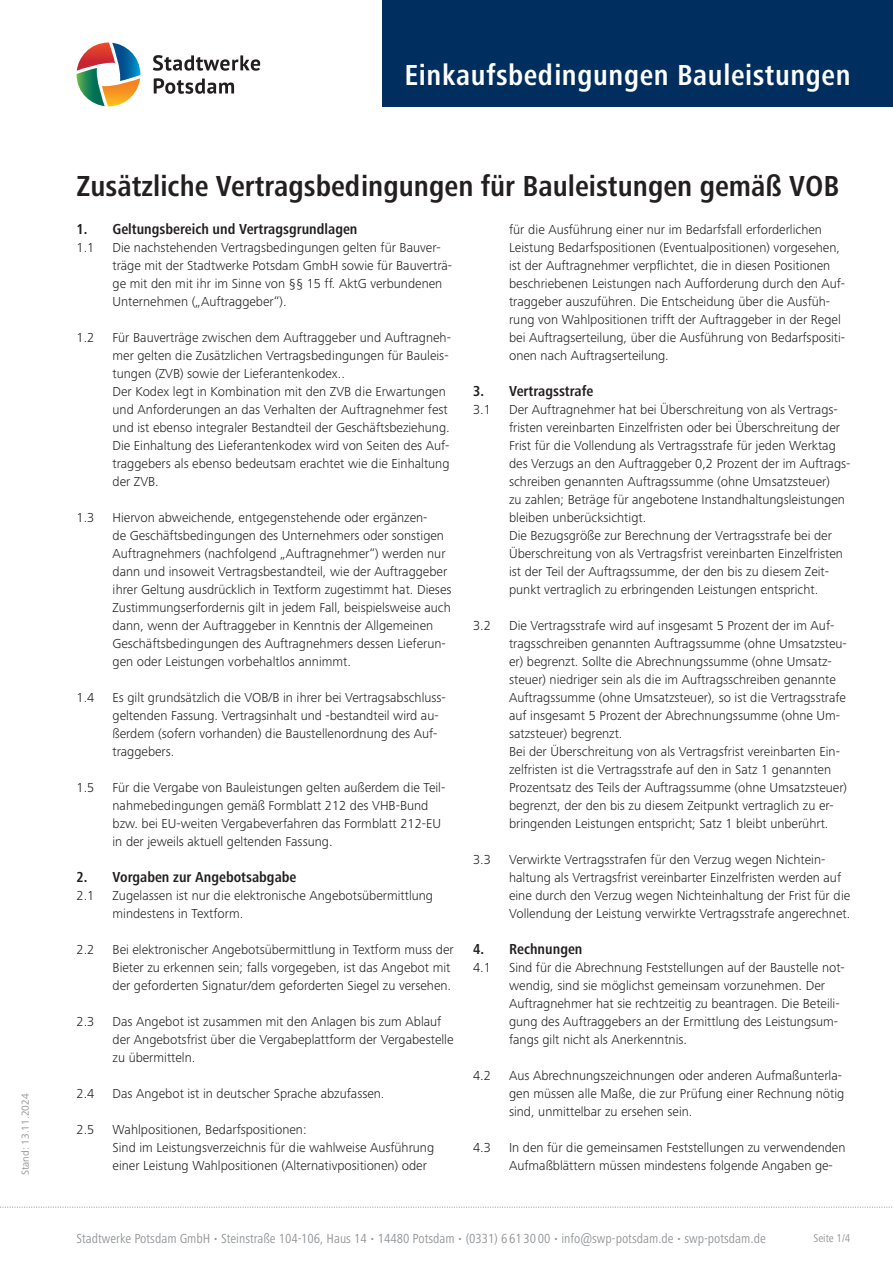
<style>
.page{position:relative;width:893px;height:1263px;background:#fff}
.page>*{position:absolute;margin:0;border:0;box-sizing:border-box;transform-origin:0 0}
.Head_2{font:700 condensed 30px "Frutiger Next Pro";color:#231f20}
.Headline1{font:700 condensed 30px "Frutiger Next Pro";letter-spacing:.02em;color:#fff}
.Head_2-2{font:700 condensed 15px "Frutiger Next Pro";color:#231f20}
.Fußzeilen{font:condensed 13.65px "Frutiger Next Pro";color:#939598}
.Fliesstext{font:300 13.5px/18px "Frutiger Next Pro";color:#231f20}
.Fußzeilen-2{font:condensed 11.7px "Frutiger Next Pro";color:#939598}
.t1{font:10.5px "Frutiger Next Pro";color:#939598}
.s1{font-size:9.75px}
</style>
<div class="page">
<svg style="left:0;top:1206px;width:892px;height:2px"></svg>
<div style="left:383px;top:0;width:510px;height:106px;background:#002e5e"></div>
<svg style="left:153px;top:55px;width:107px;height:16px"></svg>
<svg style="left:154px;top:78px;width:80px;height:16px"></svg>
<svg style="left:77px;top:43px;width:63px;height:63px"></svg>
<p class="t1" style="left:19px;top:1175px;width:83px;rotate:-90deg">Stand: 13.11.2024</p>
<p class="Headline1" style="left:404px;top:58px;width:448px">Einkaufsbedingungen Bauleistungen</p>
<p class="Head_2" style="left:77px;top:169px;width:764px">Zusätzliche Vertragsbedingungen für Bauleistungen gemäß VOB</p>
<p class="Head_2-2" style="left:77px;top:220px;width:282px">1. Geltungsbereich und Vertragsgrundlagen</p>
<p class="Fliesstext" style="left:77px;top:239px;width:19px">1.1</p>
<p class="Fliesstext" style="left:113px;top:239px;width:341px">Die nachstehenden Vertragsbedingungen gelten für Bauver&shy;träge mit der Stadtwerke Potsdam GmbH sowie für Bauverträ&shy;ge mit den mit ihr im Sinne von §§ 15 ff. AktG verbundenen Unternehmen („Auftraggeber“).</p>
<p class="Fliesstext" style="left:77px;top:329px;width:19px">1.2</p>
<p class="Fliesstext" style="left:113px;top:329px;width:340px">Für Bauverträge zwischen dem Auftraggeber und Auftragneh&shy;mer gelten die Zusätzlichen Vertragsbedingungen für Bauleis&shy;tungen (ZVB) sowie der Lieferantenkodex..<br>Der Kodex legt in Kombination mit den ZVB die Erwartungen und Anforderungen an das Verhalten der Auftragnehmer fest und ist ebenso integraler Bestandteil der Geschäftsbeziehung.<br>Die Einhaltung des Lieferantenkodex wird von Seiten des Auf&shy;traggebers als ebenso bedeutsam erachtet wie die Einhaltung der ZVB.</p>
<p class="Fliesstext" style="left:77px;top:509px;width:19px">1.3</p>
<p class="Fliesstext" style="left:113px;top:509px;width:340px">Hiervon abweichende, entgegenstehende oder ergänzen-<br>de Geschäftsbedingungen des Unternehmers oder sonstigen Auftragnehmers (nachfolgend „Auftragnehmer“) werden nur dann und insoweit Vertragsbestandteil, wie der Auftraggeber ihrer Geltung ausdrücklich in Textform zugestimmt hat. Dieses Zustimmungserfordernis gilt in jedem Fall, beispielsweise auch dann, wenn der Auftraggeber in Kenntnis der Allgemeinen Geschäftsbedingungen des Auftragnehmers dessen Lieferun&shy;gen oder Leistungen vorbehaltlos annimmt.</p>
<p class="Fliesstext" style="left:77px;top:689px;width:19px">1.4</p>
<p class="Fliesstext" style="left:113px;top:689px;width:335px">Es gilt grundsätzlich die VOB/B in ihrer bei Vertragsabschluss&shy;geltenden Fassung. Vertragsinhalt und -bestandteil wird au&shy;ßerdem (sofern vorhanden) die Baustellenordnung des Auf&shy;traggebers.</p>
<p class="Fliesstext" style="left:77px;top:779px;width:19px">1.5</p>
<p class="Fliesstext" style="left:113px;top:779px;width:334px">Für die Vergabe von Bauleistungen gelten außerdem die Teil&shy;nahmebedingungen gemäß Formblatt 212 des VHB-Bund bzw. bei EU-weiten Vergabeverfahren das Formblatt 212-EU in der jeweils aktuell geltenden Fassung.</p>
<p class="Head_2-2" style="left:77px;top:868px;width:221px">2. Vorgaben zur Angebotsabgabe</p>
<p class="Fliesstext" style="left:77px;top:887px;width:19px">2.1</p>
<p class="Fliesstext" style="left:113px;top:887px;width:322px">Zugelassen ist nur die elektronische Angebotsübermittlung mindestens in Textform.</p>
<p class="Fliesstext" style="left:77px;top:941px;width:19px">2.2</p>
<p class="Fliesstext" style="left:113px;top:941px;width:343px">Bei elektronischer Angebotsübermittlung in Textform muss der<br>Bieter zu erkennen sein; falls vorgegeben, ist das Angebot mit der geforderten Signatur/dem geforderten Siegel zu versehen.</p>
<p class="Fliesstext" style="left:77px;top:1013px;width:19px">2.3</p>
<p class="Fliesstext" style="left:113px;top:1013px;width:342px">Das Angebot ist zusammen mit den Anlagen bis zum Ablauf der Angebotsfrist über die Vergabeplattform der Vergabestelle zu übermitteln.</p>
<p class="Fliesstext" style="left:77px;top:1085px;width:19px">2.4</p>
<p class="Fliesstext" style="left:113px;top:1085px;width:273px">Das Angebot ist in deutscher Sprache abzufassen.</p>
<p class="Fliesstext" style="left:77px;top:1121px;width:19px">2.5</p>
<p class="Fliesstext" style="left:113px;top:1121px;width:196px">Wahlpositionen, Bedarfspositionen:</p>
<p class="Fliesstext" style="left:113px;top:1139px;width:323px">Sind im Leistungsverzeichnis für die wahlweise Ausführung einer Leistung Wahlpositionen (Alternativpositionen) oder</p>
<p class="Fliesstext" style="left:509px;top:221px;width:338px">für die Ausführung einer nur im Bedarfsfall erforderlichen Leistung Bedarfspositionen (Eventualpositionen) vorgesehen, ist der Auftragnehmer verpflichtet, die in diesen Positionen beschriebenen Leistungen nach Aufforderung durch den Auf&shy;traggeber auszuführen. Die Entscheidung über die Ausfüh&shy;rung von Wahlpositionen trifft der Auftraggeber in der Regel bei Auftragserteilung, über die Ausführung von Bedarfspositi&shy;onen nach Auftragserteilung.</p>
<p class="Head_2-2" style="left:473px;top:382px;width:122px">3. Vertragsstrafe</p>
<p class="Fliesstext" style="left:473px;top:401px;width:19px">3.1</p>
<p class="Fliesstext" style="left:509px;top:401px;width:343px">Der Auftragnehmer hat bei Überschreitung von als Vertrags&shy;fristen vereinbarten Einzelfristen oder bei Überschreitung der Frist für die Vollendung als Vertragsstrafe für jeden Werktag des Verzugs an den Auftraggeber 0,2 Prozent der im Auftrags&shy;schreiben genannten Auftragssumme (ohne Umsatzsteuer)<br>zu zahlen; Beträge für angebotene Instandhaltungsleistungen bleiben unberücksichtigt.<br>Die Bezugsgröße zur Berechnung der Vertragsstrafe bei der Überschreitung von als Vertragsfrist vereinbarten Einzelfristen ist der Teil der Auftragssumme, der den bis zu diesem Zeit&shy;punkt vertraglich zu erbringenden Leistungen entspricht.</p>
<p class="Fliesstext" style="left:473px;top:617px;width:19px">3.2</p>
<p class="Fliesstext" style="left:509px;top:617px;width:340px">Die Vertragsstrafe wird auf insgesamt 5 Prozent der im Auf&shy;tragsschreiben genannten Auftragssumme (ohne Umsatzsteu&shy;er) begrenzt. Sollte die Abrechnungssumme (ohne Umsatz&shy;steuer) niedriger sein als die im Auftragsschreiben genannte Auftragssumme (ohne Umsatzsteuer), so ist die Vertragsstrafe auf insgesamt 5 Prozent der Abrechnungssumme (ohne Um&shy;satzsteuer) begrenzt.<br>Bei der Überschreitung von als Vertragsfrist vereinbarten Ein&shy;zelfristen ist die Vertragsstrafe auf den in Satz 1 genannten Prozentsatz des Teils der Auftragssumme (ohne Umsatzsteuer) begrenzt, der den bis zu diesem Zeitpunkt vertraglich zu er&shy;bringenden Leistungen entspricht; Satz 1 bleibt unberührt.</p>
<p class="Fliesstext" style="left:473px;top:851px;width:19px">3.3</p>
<p class="Fliesstext" style="left:509px;top:851px;width:343px">Verwirkte Vertragsstrafen für den Verzug wegen Nichtein&shy;haltung als Vertragsfrist vereinbarter Einzelfristen werden auf eine durch den Verzug wegen Nichteinhaltung der Frist für die Vollendung der Leistung verwirkte Vertragsstrafe angerechnet.</p>
<p class="Head_2-2" style="left:473px;top:940px;width:111px">4. Rechnungen</p>
<p class="Fliesstext" style="left:473px;top:959px;width:19px">4.1</p>
<p class="Fliesstext" style="left:509px;top:959px;width:337px">Sind für die Abrechnung Feststellungen auf der Baustelle not&shy;wendig, sind sie möglichst gemeinsam vorzunehmen. Der Auftragnehmer hat sie rechtzeitig zu beantragen. Die Beteili&shy;gung des Auftraggebers an der Ermittlung des Leistungsum&shy;fangs gilt nicht als Anerkenntnis.</p>
<p class="Fliesstext" style="left:473px;top:1067px;width:19px">4.2</p>
<p class="Fliesstext" style="left:509px;top:1067px;width:337px">Aus Abrechnungszeichnungen oder anderen Aufmaßunterla&shy;gen müssen alle Maße, die zur Prüfung einer Rechnung nötig sind, unmittelbar zu ersehen sein.</p>
<p class="Fliesstext" style="left:473px;top:1139px;width:19px">4.3</p>
<p class="Fliesstext" style="left:509px;top:1139px;width:338px">In den für die gemeinsamen Feststellungen zu verwendenden<br>Aufmaßblättern müssen mindestens folgende Angaben ge-</p>
<p class="Fußzeilen" style="left:77px;top:1231px;width:691px">Stadtwerke Potsdam GmbH <span class="s1">•</span> Steinstraße 104-106, Haus 14 <span class="s1">•</span> 14480 Potsdam <span class="s1">•</span> (0331) 6 61 30 00 <span class="s1">•</span> info@swp-potsdam.de <span class="s1">•</span> swp-potsdam.de</p>
<p class="Fußzeilen-2" style="left:813px;top:1231px;width:38px">Seite 1/4</p>
</div>
